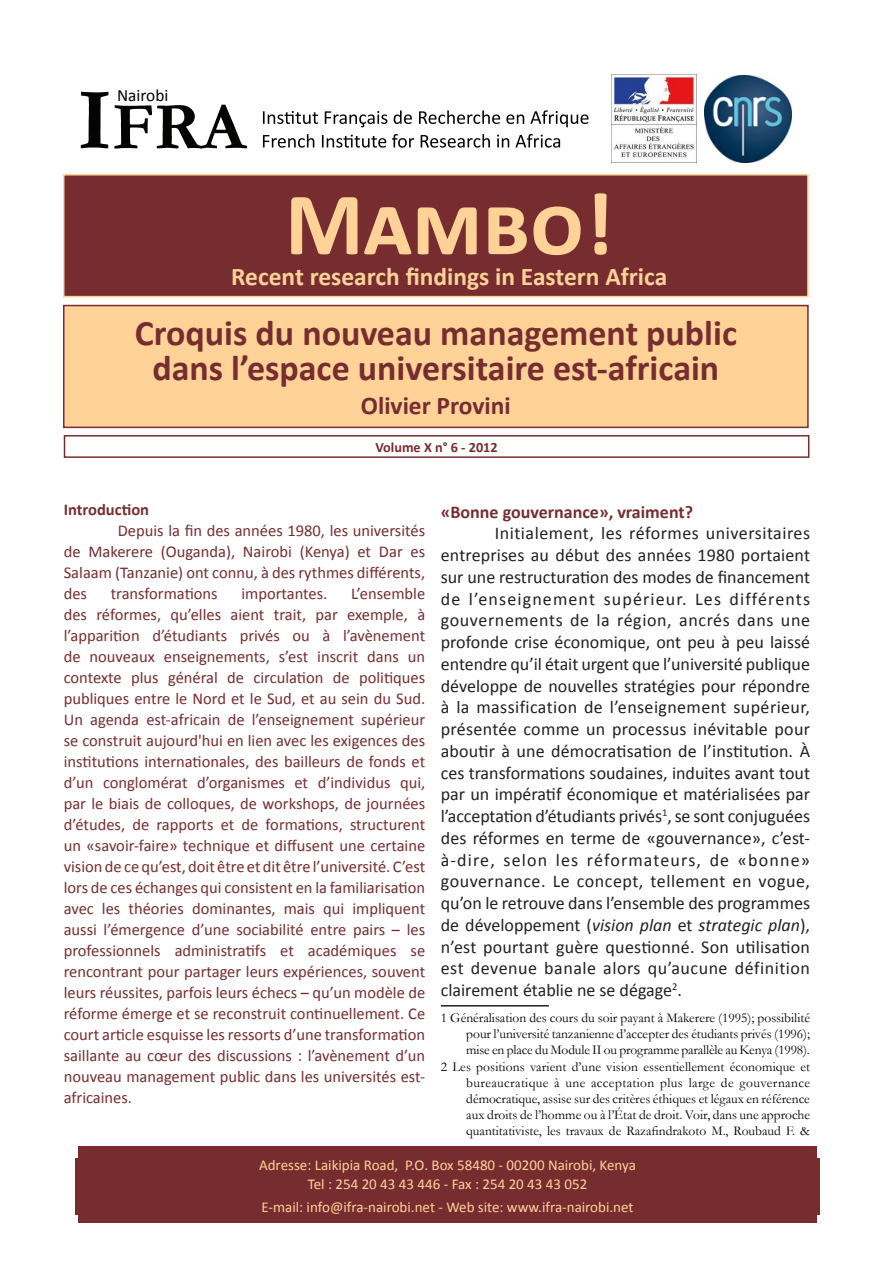
<style>
.page{position:relative;width:893px;height:1263px;background:#fff}
.page>*{position:absolute;margin:0;border:0;box-sizing:border-box;transform-origin:0 0}
.Banner{font:700 90px "Calibri";color:#ffd298}
.t1{font:700 67.8px "Garamond";color:#040503}
.t2{font:700 36px "Calibri";color:#772d30}
.Banner-2{font:700 25.5px "Calibri";color:#ffd298}
.t3{font:700 25.5px "Calibri";color:#772d30}
.Body_text{font:18px/21.8px "Calibri";color:#231f20;text-align:justify}
.t4{font:700 18px "Calibri";color:#772d30}
.t5{font:17.25px "Calibri";color:#040503}
.t6{font:16.5px/21px "Calibri";color:#772d30;text-align:justify}
.t7{font:700 16.5px "Calibri";color:#772d30}
.Address_line{font:15px/18.8px "Calibri";color:#ffd298;text-align:center}
.t8{font:700 14.25px "Calibri";color:#772d30}
.footnote_text{font:13.5px/16.2px "Garamond";letter-spacing:-.01em;color:#000;text-align:justify}
.s1{font-size:88.65px}
.s2{font-style:italic}
</style>
<div class="page">
<div style="left:78px;top:1147px;width:739px;height:76px;background:#772d30"></div>
<div style="left:75px;top:1158px;width:745px;height:57px;background:#772d30"></div>
<div style="left:63px;top:174px;width:746px;height:124px;background:#772d30"></div>
<div style="left:64px;top:435px;width:745px;height:23px;border:2px solid #772d30"></div>
<img style="left:704px;top:75px;width:88px;height:88px">
<svg style="left:263px;top:111px;width:55px;height:13px"></svg>
<svg style="left:325px;top:111px;width:62px;height:16px"></svg>
<svg style="left:394px;top:110px;width:18px;height:14px"></svg>
<svg style="left:419px;top:110px;width:81px;height:14px"></svg>
<svg style="left:506px;top:114px;width:18px;height:10px"></svg>
<svg style="left:530px;top:110px;width:58px;height:17px"></svg>
<svg style="left:263px;top:134px;width:51px;height:14px"></svg>
<svg style="left:322px;top:135px;width:64px;height:13px"></svg>
<svg style="left:392px;top:134px;width:22px;height:14px"></svg>
<svg style="left:421px;top:134px;width:69px;height:14px"></svg>
<svg style="left:497px;top:135px;width:12px;height:13px"></svg>
<svg style="left:515px;top:134px;width:45px;height:14px"></svg>
<img style="left:611px;top:75px;width:86px;height:88px">
<div style="left:63px;top:304px;width:746px;height:125px;background:#ffd298"></div>
<hr style="left:441px;top:1005px;width:108px;height:1px;background:#231f20">
<p class="t5" style="left:117px;top:84px;width:53px">Nairobi</p>
<h2 class="t1" style="left:77px;top:81px;width:170px"><span class="s1">I</span>FRA</h2>
<p class="Banner" style="left:285px;top:167px;width:330px">Mambo!</p>
<p class="Banner-2" style="left:231px;top:260px;width:438px">Recent research findings in Eastern Africa</p>
<p class="t2" style="left:135px;top:310px;width:604px">Croquis du nouveau management public</p>
<p class="t2" style="left:152px;top:345px;width:568px">dans l’espace universitaire est-africain</p>
<p class="t3" style="left:361px;top:390px;width:152px">Olivier Provini</p>
<p class="t8" style="left:375px;top:438px;width:124px">Volume X n° 6 - 2012</p>
<p class="t7" style="left:64px;top:499px;width:87px">Introduction</p>
<p class="t6" style="left:64px;top:520px;width:363px;text-indent:54px">Depuis la fin des années 1980, les universités de Makerere (Ouganda), Nairobi (Kenya) et Dar es Salaam (Tanzanie) ont connu, à des rythmes différents, des</p>
<p class="t6" style="left:64px;top:583px;width:363px;text-indent:287px">L’ensemble des réformes, qu’elles aient trait, par exemple, à l’apparition d’étudiants privés ou à l’avènement de nouveaux enseignements, s’est inscrit dans un contexte plus général de circulation de politiques publiques entre le Nord et le Sud, et au sein du Sud.<br>Un agenda est-africain de l’enseignement supérieur se construit aujourd'hui en lien avec les exigences des institutions internationales, des bailleurs de fonds et d’un conglomérat d’organismes et d’individus qui, par le biais de colloques, de workshops, de journées d’études, de rapports et de formations, structurent un «savoir-faire» technique et diffusent une certaine vision de ce qu’est, doit être et dit être l’université. C’est lors de ces échanges qui consistent en la familiarisation avec les théories dominantes, mais qui impliquent aussi l’émergence d’une sociabilité entre pairs – les professionnels administratifs et académiques se rencontrant pour partager leurs expériences, souvent leurs réussites, parfois leurs échecs – qu’un modèle de réforme émerge et se reconstruit continuellement. Ce court article esquisse les ressorts d’une transformation saillante au cœur des discussions : l’avènement d’un nouveau management public dans les universités est&shy;africaines.</p>
<p class="t6" style="left:111px;top:583px;width:108px">transformations</p>
<p class="t6" style="left:241px;top:583px;width:87px">importantes.</p>
<p class="t4" style="left:441px;top:500px;width:254px">«Bonne gouvernance», vraiment?</p>
<p class="Body_text" style="left:441px;top:522px;width:371px;text-indent:54px">Initialement, les réformes universitaires entreprises au début des années 1980 portaient sur une restructuration des modes de financement de l’enseignement supérieur. Les différents gouvernements de la région, ancrés dans une profonde crise économique, ont peu à peu laissé entendre qu’il était urgent que l’université publique développe de nouvelles stratégies pour répondre à la massification de l’enseignement supérieur, présentée comme un processus inévitable pour aboutir à une démocratisation de l’institution. À ces transformations soudaines, induites avant tout par un impératif économique et matérialisées par l’acceptation d’étudiants privés<sup>1</sup>, se sont conjuguées des réformes en terme de «gouvernance», c’est&shy;à-dire, selon les réformateurs, de «bonne» gouvernance. Le concept, tellement en vogue, qu’on le retrouve dans l’ensemble des programmes de développement (<span class="s2">vision plan</span> et <span class="s2">strategic plan</span>), n’est pourtant guère questionné. Son utilisation est devenue banale alors qu’aucune définition clairement établie ne se dégage<sup>2</sup>.</p>
<p class="footnote_text" style="left:466px;top:1009px;width:345px;text-indent:-26px">1 Généralisation des cours du soir payant à Makerere (1995); possibilité pour l’université tanzanienne d’accepter des étudiants privés (1996); mise en place du Module II ou programme parallèle au Kenya (1998).</p>
<p class="footnote_text" style="left:466px;top:1058px;width:345px;text-indent:-26px">2 Les positions varient d’une vision essentiellement économique et bureaucratique à une acceptation plus large de gouvernance démocratique, assise sur des critères éthiques et légaux en référence aux droits de l’homme ou à l’État de droit. Voir, dans une approche quantitativiste, les travaux de Razafindrakoto M., Roubaud F. &amp;</p>
<p class="Address_line" style="left:259px;top:1155px;width:378px">Adresse: Laikipia Road, P.O. Box 58480 - 00200 Nairobi, Kenya<br>Tel : 254 20 43 43 446 - Fax : 254 20 43 43 052</p>
<p class="Address_line" style="left:261px;top:1197px;width:374px">E-mail: info@ifra-nairobi.net - Web site: www.ifra-nairobi.net</p>
</div>
